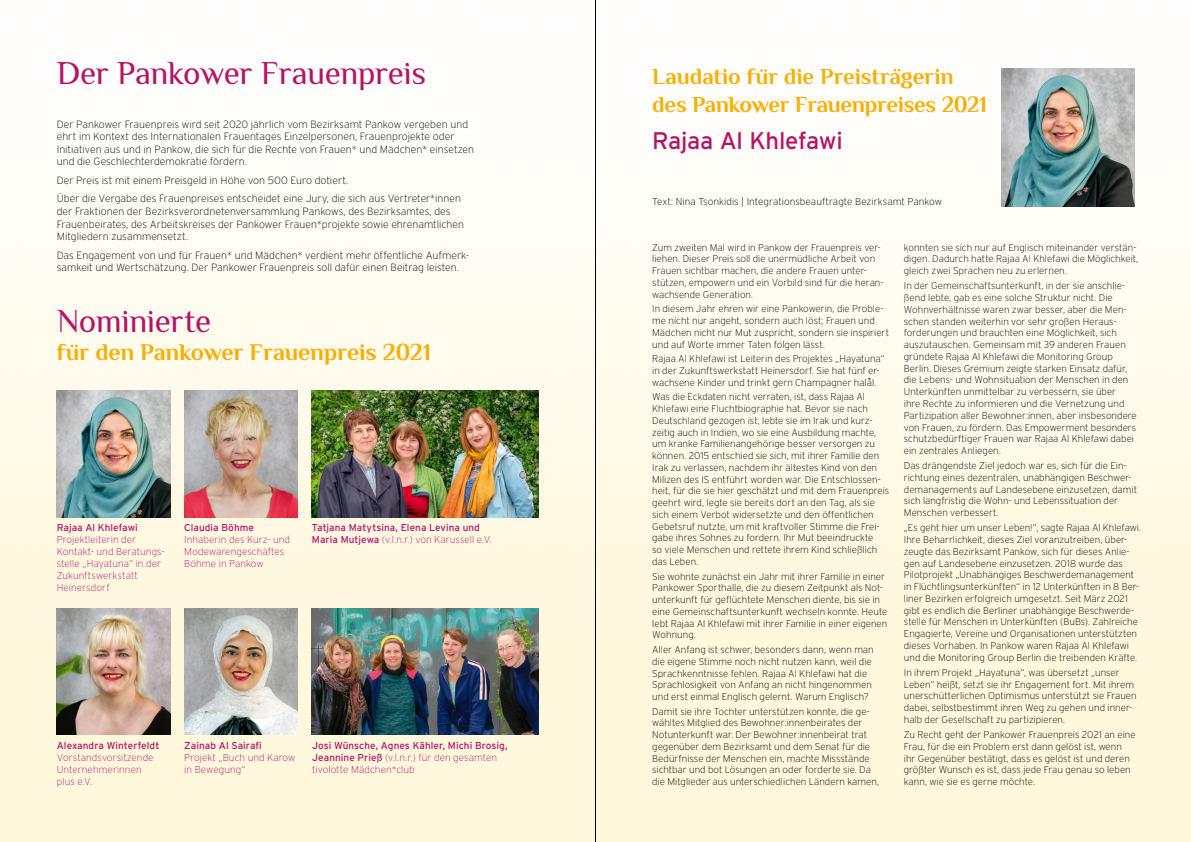
<style>
.page{position:relative;width:1191px;height:842px;background:#fff}
.page>*{position:absolute;margin:0;border:0;box-sizing:border-box;transform-origin:0 0}
.t1{font:33px "Philosopher";letter-spacing:-.01em;color:#b61365}
.t2{font:700 24px "Philosopher";letter-spacing:-.005em;color:#f9ae00}
.t3{font:24px "Interstate";letter-spacing:-.015em;color:#b61365}
.t4{font:700 23px/27.6px "Philosopher";letter-spacing:-.01em;color:#f9ae00}
.t5{font:200 10.5px/12.6px "Interstate";color:#000}
.t6{font:200 10px/12px "Interstate";letter-spacing:.005em;color:#b61365}
.t7{font:10px/12px "Interstate";letter-spacing:.005em;color:#b61365}
.t8{font:200 10px "Interstate";color:#000}
.t9{font:200 9.8px/11.8px "Interstate";letter-spacing:-.005em;color:#000}
.s1{font-weight:400}
.s2{font-weight:200}
</style>
<div class="page">
<img style="left:0;top:68px;width:1191px;height:774px">
<img style="left:57px;top:391px;width:113px;height:126px">
<img style="left:1001px;top:69px;width:133px;height:137px">
<img style="left:184px;top:608px;width:114px;height:126px">
<img style="left:184px;top:391px;width:114px;height:126px">
<img style="left:57px;top:608px;width:113px;height:126px">
<img style="left:312px;top:391px;width:227px;height:126px">
<img style="left:312px;top:608px;width:227px;height:126px">
<hr style="left:595px;top:0;width:1px;height:842px;background:#000">
<p class="t1" style="left:57px;top:52px;width:371px">Der Pankower Frauenpreis</p>
<p class="t5" style="left:57px;top:118px;width:419px">Der Pankower Frauenpreis wird seit 2020 jährlich vom Bezirksamt Pankow vergeben und ehrt im Kontext des Internationalen Frauentages Einzelpersonen, Frauenprojekte oder Initiativen aus und in Pankow, die sich für die Rechte von Frauen* und Mädchen* einsetzen und die Geschlechterdemokratie fördern.</p>
<p class="t5" style="left:57px;top:174px;width:293px">Der Preis ist mit einem Preisgeld in Höhe von 500 Euro dotiert.</p>
<p class="t5" style="left:57px;top:192px;width:409px">Über die Vergabe des Frauenpreises entscheidet eine Jury, die sich aus Vertreter*innen der Fraktionen der Bezirksverordnetenversammlung Pankows, des Bezirksamtes, des Frauenbeirates, des Arbeitskreises der Pankower Frauen*projekte sowie ehrenamtlichen Mitgliedern zusammensetzt.</p>
<p class="t5" style="left:57px;top:249px;width:414px">Das Engagement von und für Frauen* und Mädchen* verdient mehr öffentliche Aufmerk&shy;samkeit und Wertschätzung. Der Pankower Frauenpreis soll dafür einen Beitrag leisten.</p>
<p class="t1" style="left:57px;top:299px;width:156px">Nominierte</p>
<p class="t2" style="left:57px;top:336px;width:375px">für den Pankower Frauenpreis 2021</p>
<p class="t6" style="left:57px;top:522px;width:110px"><span class="s1">Rajaa Al Khlefawi<br></span>Projektleiterin der<br>Kontakt- und Beratungs&shy;stelle „Hayatuna“ in der<br>Zukunftswerkstatt<br>Heinersdorf</p>
<p class="t6" style="left:184px;top:522px;width:107px"><span class="s1">Claudia Böhme<br></span>Inhaberin des Kurz- und<br>Modewarengeschäftes<br>Böhme in Pankow</p>
<p class="t7" style="left:312px;top:522px;width:181px">Tatjana Matytsina, Elena Levina und<br>Maria Mutjewa <span class="s2">(v.l.n.r.) von Karussell e.V.</span></p>
<p class="t6" style="left:57px;top:739px;width:104px"><span class="s1">Alexandra Winterfeldt<br></span>Vorstandsvorsitzende<br>Unternehmerinnen plus e.V.</p>
<p class="t7" style="left:312px;top:739px;width:197px">Josi Wünsche, Agnes Kähler, Michi Brosig,<br>Jeannine Prieß <span class="s2">(v.l.n.r.) für den gesamten tivolotte Mädchen*club</span></p>
<p class="t6" style="left:184px;top:739px;width:112px"><span class="s1">Zainab Al Sairafi<br></span>Projekt „Buch und Karow in Bewegung“</p>
<p class="t4" style="left:652px;top:63px;width:336px">Laudatio für die Preisträgerin des Pankower Frauenpreises 2021</p>
<p class="t3" style="left:652px;top:127px;width:192px">Rajaa Al Khlefawi</p>
<p class="t8" style="left:652px;top:196px;width:291px">Text: Nina Tsonkidis | Integrationsbeauftragte Bezirksamt Pankow</p>
<p class="t9" style="left:652px;top:241px;width:233px">Zum zweiten Mal wird in Pankow der Frauenpreis ver&shy;liehen. Dieser Preis soll die unermüdliche Arbeit von Frauen sichtbar machen, die andere Frauen unter&shy;stützen, empowern und ein Vorbild sind für die heran&shy;wachsende Generation.</p>
<p class="t9" style="left:652px;top:303px;width:238px">In diesem Jahr ehren wir eine Pankowerin, die Proble&shy;me nicht nur angeht, sondern auch löst; Frauen und Mädchen nicht nur Mut zuspricht, sondern sie inspiriert und auf Worte immer Taten folgen lässt.</p>
<p class="t9" style="left:652px;top:353px;width:234px">Rajaa Al Khlefawi ist Leiterin des Projektes „Hayatuna“ in der Zukunftswerkstatt Heinersdorf. Sie hat fünf er&shy;wachsene Kinder und trinkt gern Champagner halal.</p>
<p class="t9" style="left:652px;top:391px;width:239px">Was die Eckdaten nicht verraten, ist, dass Rajaa Al Khlefawi eine Fluchtbiographie hat. Bevor sie nach Deutschland gezogen ist, lebte sie im Irak und kurz&shy;zeitig auch in Indien, wo sie eine Ausbildung machte, um kranke Familienangehörige besser versorgen zu können. 2015 entschied sie sich, mit ihrer Familie den Irak zu verlassen, nachdem ihr ältestes Kind von den Milizen des IS entführt worden war. Die Entschlossen&shy;heit, für die sie hier geschätzt und mit dem Frauenpreis geehrt wird, legte sie bereits dort an den Tag, als sie sich einem Verbot widersetzte und den öffentlichen Gebetsruf nutzte, um mit kraftvoller Stimme die Frei&shy;gabe ihres Sohnes zu fordern. Ihr Mut beeindruckte<br>so viele Menschen und rettete ihrem Kind schließlich das Leben.</p>
<p class="t9" style="left:652px;top:570px;width:237px">Sie wohnte zunächst ein Jahr mit ihrer Familie in einer Pankower Sporthalle, die zu diesem Zeitpunkt als Not&shy;unterkunft für geflüchtete Menschen diente, bis sie in eine Gemeinschaftsunterkunft wechseln konnte. Heute lebt Rajaa Al Khlefawi mit ihrer Familie in einer eigenen Wohnung.</p>
<p class="t9" style="left:652px;top:644px;width:223px">Aller Anfang ist schwer, besonders dann, wenn man die eigene Stimme noch nicht nutzen kann, weil die Sprachkenntnisse fehlen. Rajaa Al Khlefawi hat die Sprachlosigkeit von Anfang an nicht hingenommen und erst einmal Englisch gelernt. Warum Englisch?</p>
<p class="t9" style="left:652px;top:705px;width:228px">Damit sie ihre Tochter unterstützen konnte, die ge&shy;wähltes Mitglied des Bewohner:innenbeirates der Notunterkunft war. Der Bewohner:innenbeirat trat gegenüber dem Bezirksamt und dem Senat für die Bedürfnisse der Menschen ein, machte Missstände sichtbar und bot Lösungen an oder forderte sie. Da die Mitglieder aus unterschiedlichen Ländern kamen,</p>
<p class="t9" style="left:904px;top:241px;width:236px">konnten sie sich nur auf Englisch miteinander verstän&shy;digen. Dadurch hatte Rajaa Al Khlefawi die Möglichkeit, gleich zwei Sprachen neu zu erlernen.</p>
<p class="t9" style="left:904px;top:280px;width:234px">In der Gemeinschaftsunterkunft, in der sie anschlie&shy;ßend lebte, gab es eine solche Struktur nicht. Die Wohnverhältnisse waren zwar besser, aber die Men&shy;schen standen weiterhin vor sehr großen Heraus&shy;forderungen und brauchten eine Möglichkeit, sich auszutauschen. Gemeinsam mit 39 anderen Frauen gründete Rajaa Al Khlefawi die Monitoring Group Berlin. Dieses Gremium zeigte starken Einsatz dafür, die Lebens- und Wohnsituation der Menschen in den Unterkünften unmittelbar zu verbessern, sie über<br>ihre Rechte zu informieren und die Vernetzung und Partizipation aller Bewohner:innen, aber insbesondere von Frauen, zu fördern. Das Empowerment besonders schutzbedürftiger Frauen war Rajaa Al Khlefawi dabei ein zentrales Anliegen.</p>
<p class="t9" style="left:904px;top:460px;width:235px">Das drängendste Ziel jedoch war es, sich für die Ein&shy;richtung eines dezentralen, unabhängigen Beschwer&shy;demanagements auf Landesebene einzusetzen, damit sich langfristig die Wohn- und Lebenssituation der Menschen verbessert.</p>
<p class="t9" style="left:904px;top:522px;width:239px">„Es geht hier um unser Leben!“, sagte Rajaa Al Khlefawi.<br>Ihre Beharrlichkeit, dieses Ziel voranzutreiben, über&shy;zeugte das Bezirksamt Pankow, sich für dieses Anlie&shy;gen auf Landesebene einzusetzen. 2018 wurde das Pilotprojekt „Unabhängiges Beschwerdemanagement in Flüchtlingsunterkünften“ in 12 Unterkünften in 8 Ber&shy;liner Bezirken erfolgreich umgesetzt. Seit März 2021 gibt es endlich die Berliner unabhängige Beschwerde&shy;stelle für Menschen in Unterkünften (BuBs). Zahlreiche Engagierte, Vereine und Organisationen unterstützten dieses Vorhaben. In Pankow waren Rajaa Al Khlefawi und die Monitoring Group Berlin die treibenden Kräfte.</p>
<p class="t9" style="left:904px;top:667px;width:234px">In ihrem Projekt „Hayatuna“, was übersetzt „unser Leben“ heißt, setzt sie ihr Engagement fort. Mit ihrem unerschütterlichen Optimismus unterstützt sie Frauen dabei, selbstbestimmt ihren Weg zu gehen und inner&shy;halb der Gesellschaft zu partizipieren.</p>
<p class="t9" style="left:904px;top:729px;width:233px">Zu Recht geht der Pankower Frauenpreis 2021 an eine Frau, für die ein Problem erst dann gelöst ist, wenn ihr Gegenüber bestätigt, dass es gelöst ist und deren größter Wunsch es ist, dass jede Frau genau so leben kann, wie sie es gerne möchte.</p>
</div>
